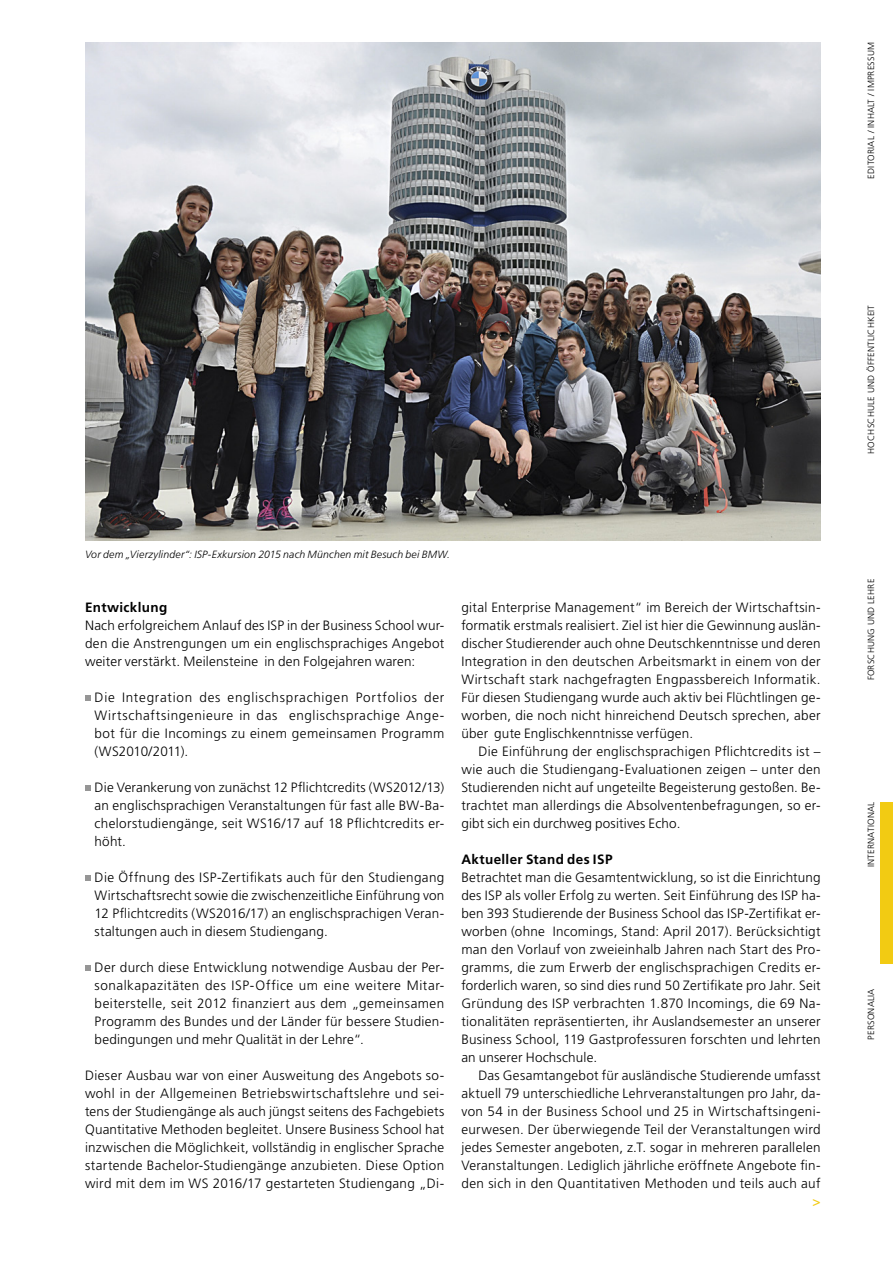
<style>
.page{position:relative;width:893px;height:1263px;background:#fff}
.page>*{position:absolute;margin:0;border:0;box-sizing:border-box;transform-origin:0 0}
.t1{font:300 13.5px/18px "Frutiger LT";letter-spacing:.02em;color:#000;text-align:justify}
.t2{font:700 13.5px "Frutiger LT";letter-spacing:.025em;color:#000}
.t3{font:13.5px "Frutiger LT";color:#f2cb13}
.t4{font:italic 300 10.5px "Frutiger LT";letter-spacing:.02em;color:#000}
.t5{font:300 9px "Frutiger LT";letter-spacing:.025em;color:#000}
</style>
<div class="page">
<div style="left:880px;top:802px;width:13px;height:162px;background:#f2cb13"></div>
<svg style="left:85px;top:695px;width:5px;height:5px"></svg>
<svg style="left:85px;top:785px;width:5px;height:5px"></svg>
<svg style="left:85px;top:875px;width:5px;height:6px"></svg>
<svg style="left:85px;top:965px;width:5px;height:6px"></svg>
<img style="left:85px;top:43px;width:736px;height:497px">
<p class="t5" style="left:866px;top:179px;width:138px;rotate:-90deg">EDITORIAL / INHALT / IMPRESSUM</p>
<p class="t4" style="left:85px;top:548px;width:367px">Vor dem „Vierzylinder“: ISP-Exkursion 2015 nach München mit Besuch bei BMW.</p>
<p class="t2" style="left:85px;top:599px;width:84px">Entwicklung</p>
<p class="t1" style="left:85px;top:617px;width:361px">Nach erfolgreichem Anlauf des ISP in der Business School wur&shy;den die Anstrengungen um ein englischsprachiges Angebot weiter verstärkt. Meilensteine in den Folgejahren waren:</p>
<p class="t1" style="left:95px;top:689px;width:351px">Die Integration des englischsprachigen Portfolios der Wirtschaftsingenieure in das englischsprachige Ange&shy;bot für die Incomings zu einem gemeinsamen Programm (WS2010/2011).</p>
<p class="t1" style="left:95px;top:779px;width:351px">Die Verankerung von zunächst 12 Pflichtcredits (WS2012/13) an englischsprachigen Veranstaltungen für fast alle BW-Ba&shy;chelorstudiengänge, seit WS16/17 auf 18 Pflichtcredits er&shy;höht.</p>
<p class="t1" style="left:95px;top:869px;width:351px">Die Öffnung des ISP-Zertifikats auch für den Studiengang Wirtschaftsrecht sowie die zwischenzeitliche Einführung von 12 Pflichtcredits (WS2016/17) an englischsprachigen Veran&shy;staltungen auch in diesem Studiengang.</p>
<p class="t1" style="left:95px;top:959px;width:351px">Der durch diese Entwicklung notwendige Ausbau der Per&shy;sonalkapazitäten des ISP-Office um eine weitere Mitar&shy;beiterstelle, seit 2012 finanziert aus dem „gemeinsamen Programm des Bundes und der Länder für bessere Studien&shy;bedingungen und mehr Qualität in der Lehre“.</p>
<p class="t1" style="left:85px;top:1067px;width:361px">Dieser Ausbau war von einer Ausweitung des Angebots so&shy;wohl in der Allgemeinen Betriebswirtschaftslehre und sei&shy;tens der Studiengänge als auch jüngst seitens des Fachgebiets Quantitative Methoden begleitet. Unsere Business School hat inzwischen die Möglichkeit, vollständig in englischer Sprache startende Bachelor-Studiengänge anzubieten. Diese Option wird mit dem im WS 2016/17 gestarteten Studiengang „Di-</p>
<p class="t1" style="left:461px;top:598px;width:361px">gital Enterprise Management“ im Bereich der Wirtschaftsin&shy;formatik erstmals realisiert. Ziel ist hier die Gewinnung auslän&shy;discher Studierender auch ohne Deutschkenntnisse und deren Integration in den deutschen Arbeitsmarkt in einem von der Wirtschaft stark nachgefragten Engpassbereich Informatik.<br>Für diesen Studiengang wurde auch aktiv bei Flüchtlingen ge&shy;worben, die noch nicht hinreichend Deutsch sprechen, aber über gute Englischkenntnisse verfügen.</p>
<p class="t1" style="left:461px;top:742px;width:361px;text-indent:17px">Die Einführung der englischsprachigen Pflichtcredits ist – wie auch die Studiengang-Evaluationen zeigen – unter den Studierenden nicht auf ungeteilte Begeisterung gestoßen. Be&shy;trachtet man allerdings die Absolventenbefragungen, so er&shy;gibt sich ein durchweg positives Echo.</p>
<p class="t2" style="left:461px;top:851px;width:153px">Aktueller Stand des ISP</p>
<p class="t1" style="left:461px;top:868px;width:361px">Betrachtet man die Gesamtentwicklung, so ist die Einrichtung des ISP als voller Erfolg zu werten. Seit Einführung des ISP ha&shy;ben 393 Studierende der Business School das ISP-Zertifikat er&shy;worben (ohne Incomings, Stand: April 2017). Berücksichtigt man den Vorlauf von zweieinhalb Jahren nach Start des Pro&shy;gramms, die zum Erwerb der englischsprachigen Credits er&shy;forderlich waren, so sind dies rund 50 Zertifikate pro Jahr. Seit Gründung des ISP verbrachten 1.870 Incomings, die 69 Na&shy;tionalitäten repräsentierten, ihr Auslandsemester an unserer Business School, 119 Gastprofessuren forschten und lehrten an unserer Hochschule.</p>
<p class="t1" style="left:461px;top:1066px;width:361px;text-indent:17px">Das Gesamtangebot für ausländische Studierende umfasst aktuell 79 unterschiedliche Lehrveranstaltungen pro Jahr, da&shy;von 54 in der Business School und 25 in Wirtschaftsingeni&shy;eurwesen. Der überwiegende Teil der Veranstaltungen wird jedes Semester angeboten, z.T. sogar in mehreren parallelen Veranstaltungen. Lediglich jährliche eröffnete Angebote fin&shy;den sich in den Quantitativen Methoden und teils auch auf</p>
<p class="t3" style="left:813px;top:1193px;width:10px">&gt;</p>
<p class="t5" style="left:866px;top:454px;width:150px;rotate:-90deg">HOCHSCHULE UND ÖFFENTLICHKEIT</p>
<p class="t5" style="left:866px;top:680px;width:103px;rotate:-90deg">FORSCHUNG UND LEHRE</p>
<p class="t5" style="left:866px;top:867px;width:67px;rotate:-90deg">INTERNATIONAL</p>
<p class="t5" style="left:866px;top:1040px;width:53px;rotate:-90deg">PERSONALIA</p>
</div>
